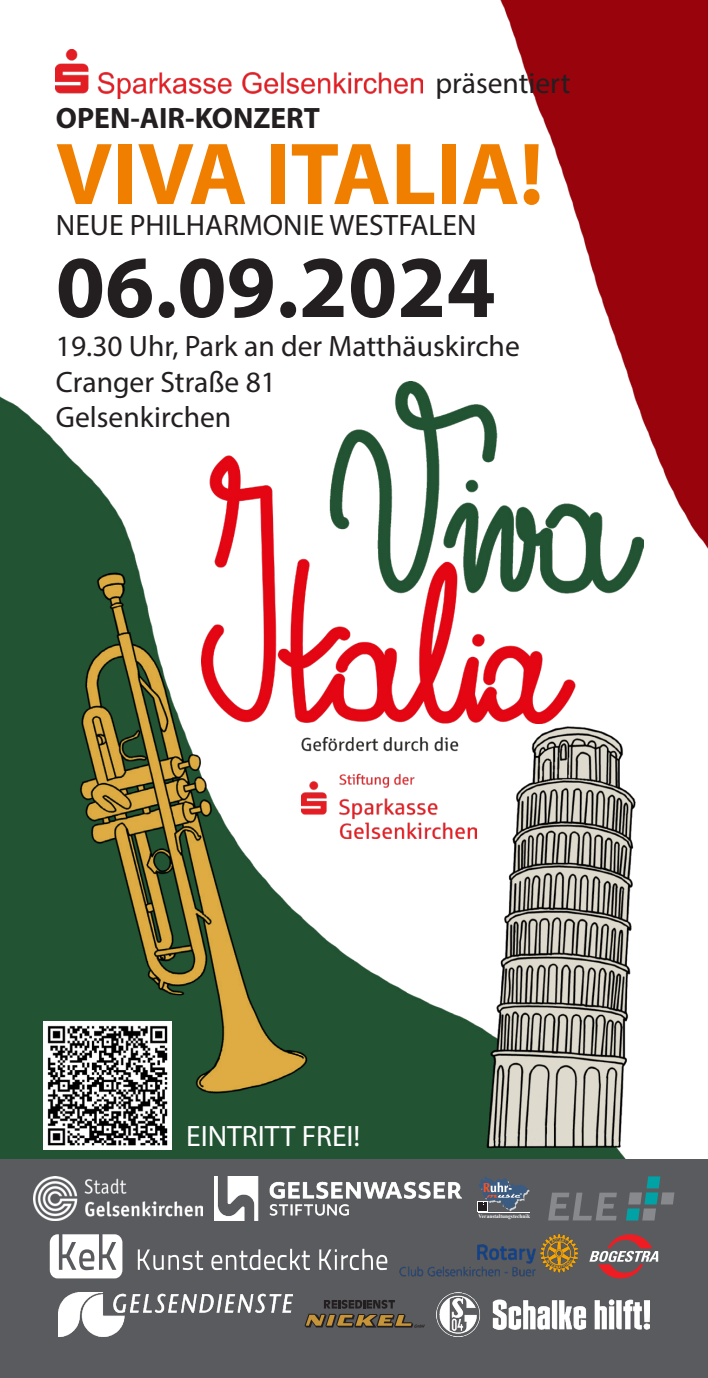
<style>
.page{position:relative;width:708px;height:1378px;background:#fff}
.page>*{position:absolute;margin:0;border:0;box-sizing:border-box;transform-origin:0 0}
.t1{font:700 88.65px "Myriad Pro";color:#f07f00}
.t2{font:700 88.65px "Myriad Pro";color:#231f20}
.t3{font:29.47px "Myriad Pro";color:#231f20}
.t4{font:700 29.47px "Myriad Pro";color:#231f20}
.t5{font:29.47px "Myriad Pro";color:#fff}
.t6{font:5.85px "Myriad Pro";color:#fff}
.t7{font:700 5.4px "Times New Roman";color:#fff}
</style>
<div class="page">
<img style="left:0;top:0;width:708px;height:1160px">
<img style="left:338px;top:737px;width:107px;height:101px">
<img style="left:445px;top:672px;width:239px;height:487px">
<img style="left:30px;top:555px;width:308px;height:563px">
<img style="left:201px;top:381px;width:442px;height:343px">
<div style="left:0;top:1160px;width:708px;height:218px;background:#5a5b5e"></div>
<img style="left:34px;top:1176px;width:168px;height:44px">
<img style="left:215px;top:1176px;width:247px;height:44px">
<img style="left:399px;top:1234px;width:178px;height:43px">
<svg style="left:589px;top:1234px;width:69px;height:44px"></svg>
<img style="left:59px;top:1292px;width:233px;height:44px">
<svg style="left:50px;top:1234px;width:72px;height:44px"></svg>
<svg style="left:138px;top:1249px;width:65px;height:21px"></svg>
<svg style="left:211px;top:1248px;width:99px;height:22px"></svg>
<svg style="left:319px;top:1248px;width:68px;height:22px"></svg>
<svg style="left:305px;top:1300px;width:120px;height:27px"></svg>
<hr style="left:479px;top:1212px;width:51px;height:1px;background:#fff">
<div style="left:477px;top:1201px;width:11px;height:11px;background:#fff"></div>
<svg style="left:478px;top:1176px;width:51px;height:35px"></svg>
<svg style="left:548px;top:1192px;width:69px;height:28px"></svg>
<svg style="left:626px;top:1176px;width:48px;height:44px"></svg>
<img style="left:436px;top:1292px;width:213px;height:44px">
<img style="left:56px;top:50px;width:367px;height:49px">
<img style="left:44px;top:1021px;width:127px;height:128px">
<p class="t4" style="left:56px;top:98px;width:266px">OPEN-AIR-KONZERT</p>
<p class="t3" style="left:435px;top:65px;width:136px">präsentiert</p>
<p class="t1" style="left:56px;top:116px;width:489px">VIVA ITALIA!</p>
<p class="t3" style="left:56px;top:207px;width:422px">NEUE PHILHARMONIE WESTFALEN</p>
<p class="t2" style="left:56px;top:229px;width:441px">06.09.2024</p>
<p class="t3" style="left:56px;top:328px;width:465px">19.30 Uhr, Park an der Matthäuskirche</p>
<p class="t3" style="left:56px;top:363px;width:222px">Cranger Straße 81</p>
<p class="t3" style="left:56px;top:399px;width:177px">Gelsenkirchen</p>
<p class="t5" style="left:186px;top:1118px;width:176px">EINTRITT FREI!</p>
<p class="t6" style="left:520px;top:1191px;width:4px">®</p>
<p class="t7" style="left:478px;top:1213px;width:53px">Veranstaltungstechnik</p>
</div>
